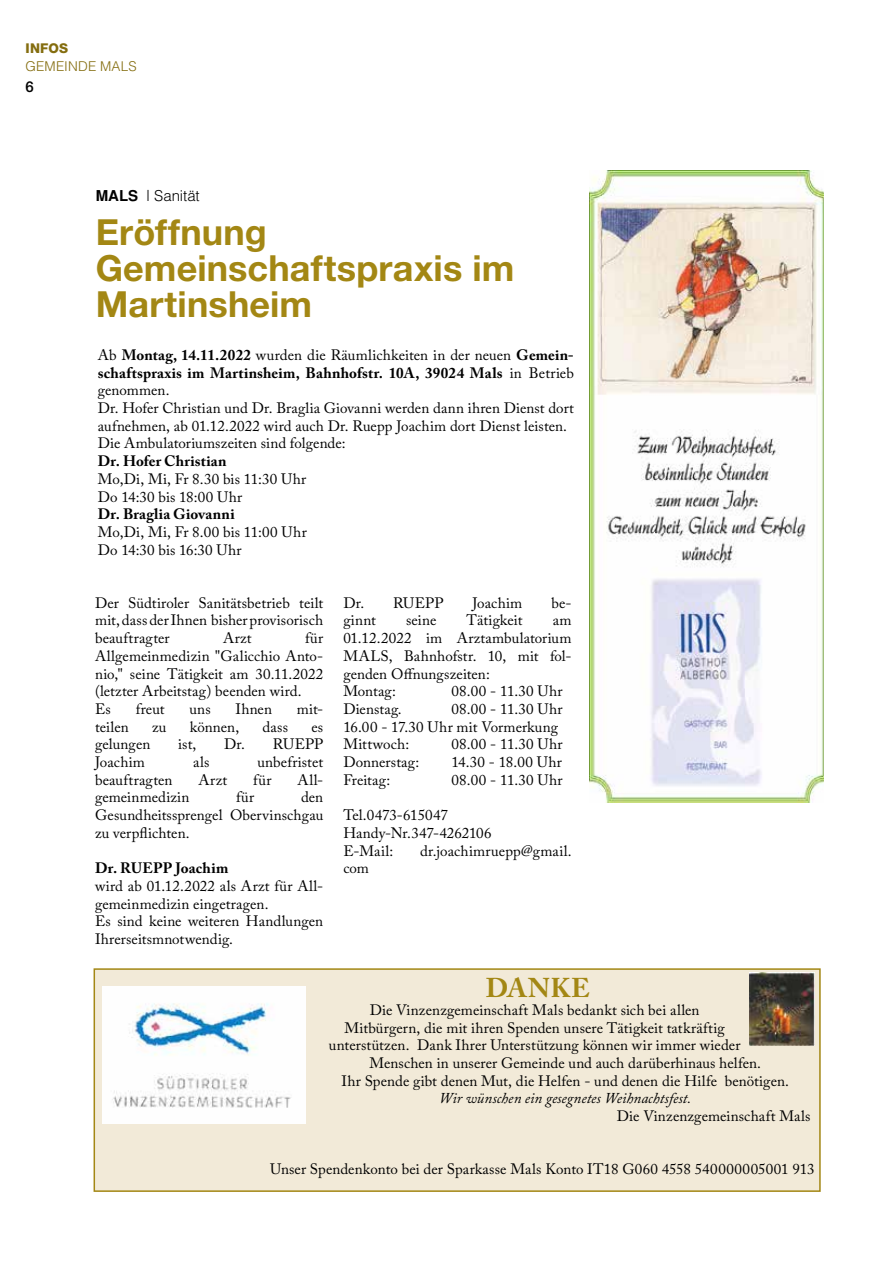
<style>
.page{position:relative;width:893px;height:1263px;background:#fff}
.page>*{position:absolute;margin:0;border:0;box-sizing:border-box;transform-origin:0 0}
.t1{font:700 36px/36px "Helvetica Neue";letter-spacing:.005em;color:#a38714}
.t2{font:700 27px "Adobe Caslon Pro";letter-spacing:.02em;color:#a38714}
.t3{font:15px/17.7px "Adobe Caslon Pro";letter-spacing:.005em;color:#000}
.t4{font:700 15px "Adobe Caslon Pro";letter-spacing:.015em;color:#000}
.t5{font:italic 15px "Adobe Caslon Pro";color:#000}
.t6{font:300 15px "Helvetica";letter-spacing:-.005em;color:#000}
.t7{font:500 15px "Helvetica Neue";color:#000}
.t8{font:300 13.5px "Helvetica";letter-spacing:.015em;color:#846d0f}
.t9{font:800 13.5px "Helvetica Neue";letter-spacing:.015em;color:#846d0f}
.s1{font-weight:700}
</style>
<div class="page">
<div style="left:94px;top:968px;width:727px;height:224px;background:#f2ead8;border:2px solid #a38714"></div>
<img style="left:102px;top:987px;width:203px;height:136px">
<img style="left:749px;top:972px;width:66px;height:74px">
<img style="left:590px;top:170px;width:233px;height:632px">
<p class="t9" style="left:26px;top:40px;width:44px">INFOS</p>
<p class="t8" style="left:26px;top:58px;width:113px">GEMEINDE MALS</p>
<p class="t7" style="left:26px;top:78px;width:10px">6</p>
<p class="t6" style="left:96px;top:186px;width:106px"><span class="s1">MALS</span> | Sanität</p>
<h1 class="t1" style="left:96px;top:213px;width:420px">Eröffnung<br>Gemeinschaftspraxis im<br>Martinsheim</h1>
<p class="t3" style="left:98px;top:346px;width:478px">Ab <span class="s1">Montag, 14.11.2022</span> wurden die Räumlichkeiten in der neuen <span class="s1">Gemein&shy;schaftspraxis im Martinsheim, Bahnhofstr. 10A, 39024 Mals</span> in Betrieb genommen.<br>Dr. Hofer Christian und Dr. Braglia Giovanni werden dann ihren Dienst dort aufnehmen, ab 01.12.2022 wird auch Dr. Ruepp Joachim dort Dienst leisten.<br>Die Ambulatoriumszeiten sind folgende:</p>
<p class="t4" style="left:98px;top:452px;width:130px">Dr. Hofer Christian</p>
<p class="t3" style="left:98px;top:470px;width:210px">Mo,Di, Mi, Fr 8.30 bis 11:30 Uhr<br>Do 14:30 bis 18:00 Uhr</p>
<p class="t4" style="left:98px;top:505px;width:138px">Dr. Braglia Giovanni</p>
<p class="t3" style="left:98px;top:523px;width:211px">Mo,Di, Mi, Fr 8.00 bis 11:00 Uhr<br>Do 14:30 bis 16:30 Uhr</p>
<p class="t3" style="left:95px;top:594px;width:230px;text-align:justify">Der Südtiroler Sanitätsbetrieb teilt mit, dass der Ihnen bisher provisorisch beauftragter</p>
<p class="t3" style="left:223px;top:629px;width:30px">Arzt</p>
<p class="t3" style="left:95px;top:629px;width:230px;text-indent:210px">für<br>Allgemeinmedizin "Galicchio Anto&shy;nio," seine Tätigkeit am 30.11.2022 (letzter Arbeitstag) beenden wird.<br>Es</p>
<p class="t3" style="left:136px;top:700px;width:30px">freut</p>
<p class="t3" style="left:189px;top:700px;width:23px">uns</p>
<p class="t3" style="left:236px;top:700px;width:38px">Ihnen</p>
<p class="t3" style="left:297px;top:700px;width:28px">mit-</p>
<p class="t3" style="left:95px;top:718px;width:35px">teilen</p>
<p class="t3" style="left:152px;top:718px;width:16px">zu</p>
<p class="t3" style="left:190px;top:718px;width:51px">können,</p>
<p class="t3" style="left:263px;top:718px;width:27px">dass</p>
<p class="t3" style="left:311px;top:718px;width:13px">es</p>
<p class="t3" style="left:95px;top:735px;width:57px">gelungen</p>
<p class="t3" style="left:178px;top:735px;width:20px">ist,</p>
<p class="t3" style="left:224px;top:735px;width:101px">Dr. RUEPP</p>
<p class="t3" style="left:95px;top:753px;width:51px">Joachim</p>
<p class="t3" style="left:193px;top:753px;width:18px">als</p>
<p class="t3" style="left:257px;top:753px;width:67px">unbefristet</p>
<p class="t3" style="left:95px;top:771px;width:79px">beauftragten</p>
<p class="t3" style="left:199px;top:771px;width:30px">Arzt</p>
<p class="t3" style="left:253px;top:771px;width:20px">für</p>
<p class="t3" style="left:298px;top:771px;width:27px">All-</p>
<p class="t3" style="left:95px;top:788px;width:96px">gemeinmedizin</p>
<p class="t3" style="left:236px;top:788px;width:20px">für</p>
<p class="t3" style="left:95px;top:788px;width:230px;text-align:justify;text-indent:206px">den Gesundheitssprengel Obervinschgau zu verpflichten.</p>
<p class="t4" style="left:95px;top:859px;width:135px">Dr. RUEPP Joachim</p>
<p class="t3" style="left:95px;top:877px;width:230px">wird ab 01.12.2022 als Arzt für All&shy;gemeinmedizin eingetragen.<br>Es sind keine weiteren Handlungen<br>Ihrerseitsmnotwendig.</p>
<p class="t3" style="left:343px;top:594px;width:102px">Dr. RUEPP</p>
<p class="t3" style="left:472px;top:594px;width:51px">Joachim</p>
<p class="t3" style="left:551px;top:594px;width:22px">be-</p>
<p class="t3" style="left:343px;top:611px;width:34px">ginnt</p>
<p class="t3" style="left:406px;top:611px;width:32px">seine</p>
<p class="t3" style="left:467px;top:611px;width:57px">Tätigkeit</p>
<p class="t3" style="left:343px;top:611px;width:230px;text-indent:209px">am<br>01.12.2022 im Arztambulatorium<br>MALS, Bahnhofstr. 10, mit fol&shy;genden Offnungszeiten:<br>Montag:</p>
<p class="t3" style="left:451px;top:682px;width:113px">08.00 - 11.30 Uhr</p>
<p class="t3" style="left:343px;top:700px;width:221px;text-indent:108px">08.00 - 11.30 Uhr<br>16.00 - 17.30 Uhr mit Vormerkung<br>Mittwoch:</p>
<p class="t3" style="left:343px;top:700px;width:60px">Dienstag.</p>
<p class="t3" style="left:451px;top:735px;width:113px">08.00 - 11.30 Uhr</p>
<p class="t3" style="left:343px;top:753px;width:77px">Donnerstag:</p>
<p class="t3" style="left:451px;top:753px;width:112px">14.30 - 18.00 Uhr</p>
<p class="t3" style="left:343px;top:771px;width:48px">Freitag:</p>
<p class="t3" style="left:451px;top:771px;width:113px">08.00 - 11.30 Uhr</p>
<p class="t3" style="left:343px;top:806px;width:150px">Tel.0473-615047<br>Handy-Nr.347-4262106<br>E-Mail:</p>
<p class="t3" style="left:420px;top:841px;width:153px">dr.joachimruepp@gmail.</p>
<p class="t3" style="left:343px;top:859px;width:27px">com</p>
<h2 class="t2" style="left:486px;top:972px;width:106px">DANKE</h2>
<p class="t3" style="left:370px;top:1001px;width:331px">Die Vinzenzgemeinschaft Mals bedankt sich bei allen</p>
<p class="t3" style="left:345px;top:1018px;width:382px">Mitbürgern, die mit ihren Spenden unsere Tätigkeit tatkräftig</p>
<p class="t3" style="left:329px;top:1036px;width:413px">unterstützen. Dank Ihrer Unterstützung können wir immer wieder</p>
<p class="t3" style="left:370px;top:1054px;width:393px">Menschen in unserer Gemeinde und auch darüberhinaus helfen.</p>
<p class="t3" style="left:342px;top:1072px;width:449px">Ihr Spende gibt denen Mut, die Helfen - und denen die Hilfe benötigen.</p>
<p class="t5" style="left:439px;top:1089px;width:254px">Wir wünschen ein gesegnetes Weihnachtsfest.</p>
<p class="t3" style="left:617px;top:1107px;width:195px">Die Vinzenzgemeinschaft Mals</p>
<p class="t3" style="left:270px;top:1160px;width:546px">Unser Spendenkonto bei der Sparkasse Mals Konto IT18 G060 4558 540000005001 913</p>
</div>
